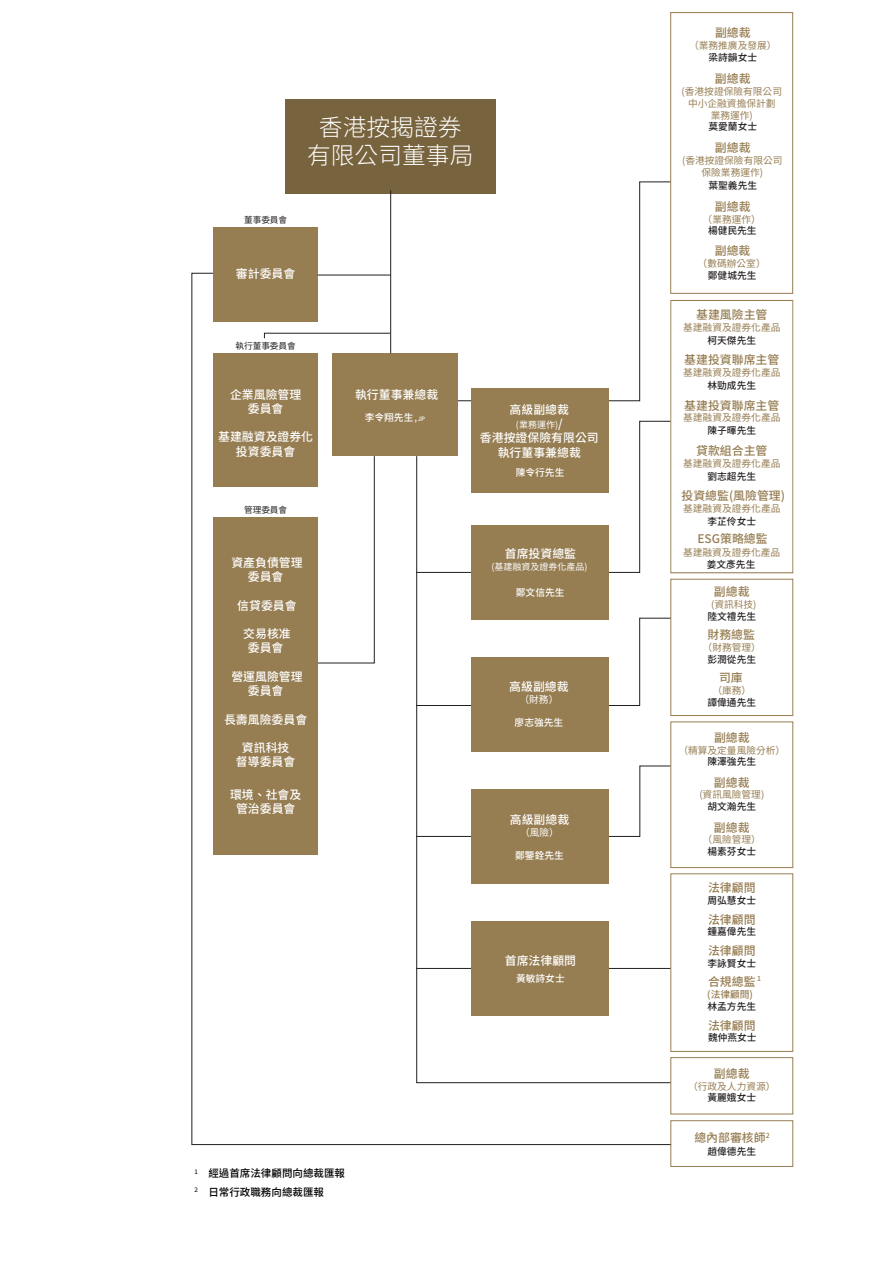
<style>
.page{position:relative;width:893px;height:1263px;background:#fff}
.page>*{position:absolute;margin:0;border:0;box-sizing:border-box;transform-origin:0 0}
.t1{font:300 23.7px/28.5px "Noto Sans CJ Ktc";color:#fff;text-align:center}
.t2{font:500 11.85px/14.2px "Noto Sans CJ Ktc";color:#fff;text-align:center}
.t3{font:500 11.85px "Noto Sans CJ Ktc";color:#967d52}
.t4{font:500 10.5px "Noto Sans CJ Ktc";color:#000}
.t5{font:9.75px/11.7px "Noto Sans CJ Ktc";color:#967d52;text-align:center}
.t6{font:500 9.75px/11.7px "Noto Sans CJ Ktc";color:#231f20;text-align:center}
.t7{font:500 9.75px "Noto Sans CJ Ktc";color:#fff}
.t8{font:500 9.75px/11.7px "Noto Sans CJ Ktc";color:#967d52}
.t9{font:9.75px "Noto Sans CJ Ktc";color:#fff}
.t10{font:9px "Noto Sans CJ Ktc";color:#fff}
.t11{font:8.7px "Noto Sans CJ Ktc";color:#231f20}
.s1{font-size:8.7px}
.s2{font-size:6px}
.s3{font-weight:500;font-size:11.85px}
.s4{font-weight:500;color:#231f20}
.s5{font-weight:400;color:#967d52}
.s6{color:#231f20}
</style>
<div class="page">
<svg style="left:191px;top:273px;width:480px;height:872px"></svg>
<div style="left:213px;top:228px;width:105px;height:94px;background:#967d52"></div>
<svg style="left:608px;top:181px;width:63px;height:220px"></svg>
<svg style="left:608px;top:421px;width:62px;height:35px"></svg>
<svg style="left:416px;top:456px;width:255px;height:627px"></svg>
<div style="left:471px;top:388px;width:137px;height:105px;background:#967d52"></div>
<svg style="left:317px;top:456px;width:58px;height:208px"></svg>
<div style="left:285px;top:99px;width:210px;height:94px;background:#77633d"></div>
<div style="left:213px;top:517px;width:105px;height:337px;background:#967d52"></div>
<div style="left:213px;top:353px;width:105px;height:134px;background:#967d52"></div>
<svg style="left:264px;top:333px;width:126px;height:6px"></svg>
<div style="left:332px;top:353px;width:126px;height:103px;background:#967d52"></div>
<div style="left:471px;top:525px;width:137px;height:95px;background:#967d52"></div>
<div style="left:471px;top:657px;width:137px;height:95px;background:#967d52"></div>
<div style="left:471px;top:789px;width:137px;height:95px;background:#967d52"></div>
<svg style="left:458px;top:401px;width:13px;height:1px"></svg>
<div style="left:670px;top:12px;width:123px;height:282px;background:#fff;border:1px solid #967d52"></div>
<div style="left:670px;top:300px;width:123px;height:273px;border:1px solid #967d52"></div>
<div style="left:670px;top:1057px;width:123px;height:57px;background:#fff;border:1px solid #967d52"></div>
<hr style="left:390px;top:190px;width:1px;height:163px;background:#231f20">
<hr style="left:318px;top:275px;width:72px;height:1px;background:#231f20">
<div style="left:670px;top:579px;width:123px;height:137px;background:#fff;border:1px solid #967d52"></div>
<div style="left:670px;top:722px;width:123px;height:146px;background:#fff;border:1px solid #967d52"></div>
<hr style="left:608px;top:968px;width:62px;height:1px;background:#231f20">
<div style="left:670px;top:874px;width:123px;height:178px;border:1px solid #967d52"></div>
<hr style="left:416px;top:968px;width:55px;height:1px;background:#231f20">
<hr style="left:416px;top:836px;width:55px;height:1px;background:#231f20">
<hr style="left:416px;top:705px;width:55px;height:1px;background:#231f20">
<hr style="left:416px;top:572px;width:55px;height:1px;background:#231f20">
<div style="left:471px;top:921px;width:137px;height:95px;background:#967d52"></div>
<div style="left:670px;top:1120px;width:123px;height:47px;border:1px solid #967d52"></div>
<p class="t1" style="left:307px;top:113px;width:168px">香港按揭證券有限公司董事局</p>
<p class="t11" style="left:244px;top:215px;width:45px">董事委員會</p>
<p class="t2" style="left:236px;top:267px;width:61px">審計委員會</p>
<p class="t11" style="left:235px;top:341px;width:62px">執行董事委員會</p>
<p class="t2" style="left:230px;top:387px;width:73px">企業風險管理委員會</p>
<p class="t2" style="left:218px;top:430px;width:97px">基建融資及證券化投資委員會</p>
<p class="t11" style="left:244px;top:505px;width:45px">管理委員會</p>
<p class="t2" style="left:231px;top:556px;width:73px">資產負債管理委員會</p>
<p class="t2" style="left:237px;top:598px;width:61px">信貸委員會</p>
<p class="t2" style="left:243px;top:627px;width:49px">交易核准委員會</p>
<p class="t2" style="left:231px;top:670px;width:73px">營運風險管理委員會</p>
<p class="t2" style="left:224px;top:712px;width:85px">長壽風險委員會</p>
<p class="t2" style="left:236px;top:741px;width:61px">資訊科技督導委員會</p>
<p class="t2" style="left:230px;top:788px;width:73px">環境、社會及管治委員會</p>
<p class="t2" style="left:355px;top:387px;width:85px">執行董事兼總裁</p>
<p class="t7" style="left:365px;top:412px;width:62px">李令翔先生<span class="s1">,</span> <span class="s2">JP</span></p>
<p class="t2" style="left:509px;top:403px;width:61px">高級副總裁</p>
<p class="t10" style="left:516px;top:420px;width:48px">(業務運作)<span class="s3">/</span></p>
<p class="t2" style="left:480px;top:431px;width:120px">香港按證保險有限公司執行董事兼總裁</p>
<p class="t7" style="left:516px;top:467px;width:50px">陳令行先生</p>
<p class="t2" style="left:505px;top:547px;width:73px">首席投資總監</p>
<p class="t10" style="left:491px;top:561px;width:98px">(基建融資及證券化產品)</p>
<p class="t7" style="left:516px;top:587px;width:50px">鄭文信先生</p>
<p class="t2" style="left:509px;top:680px;width:61px">高級副總裁</p>
<p class="t9" style="left:519px;top:694px;width:40px">（財務）</p>
<p class="t7" style="left:514px;top:717px;width:50px">廖志強先生</p>
<p class="t2" style="left:510px;top:813px;width:61px">高級副總裁</p>
<p class="t9" style="left:520px;top:826px;width:40px">（風險）</p>
<p class="t7" style="left:515px;top:850px;width:50px">鄭鑒銓先生</p>
<p class="t2" style="left:505px;top:954px;width:73px">首席法律顧問</p>
<p class="t7" style="left:516px;top:973px;width:50px">黃敏詩女士</p>
<p class="t4" style="left:194px;top:1168px;width:152px"><sup>1</sup> 經過首席法律顧問向總裁匯報</p>
<p class="t4" style="left:194px;top:1186px;width:131px"><sup>2</sup> 日常行政職務向總裁匯報</p>
<p class="t3" style="left:715px;top:26px;width:37px">副總裁</p>
<p class="t5" style="left:689px;top:40px;width:89px">（業務推廣及發展）<span class="s4">梁詩韻女士</span></p>
<p class="t3" style="left:715px;top:72px;width:37px">副總裁</p>
<p class="t5" style="left:681px;top:86px;width:102px">(香港按證保險有限公司中小企融資擔保計劃<br>業務運作)<br><span class="s4">莫愛蘭女士</span></p>
<p class="t3" style="left:715px;top:141px;width:37px">副總裁</p>
<p class="t5" style="left:682px;top:155px;width:102px">(香港按證保險有限公司保險業務運作)</p>
<p class="t6" style="left:708px;top:179px;width:50px">葉聖義先生</p>
<p class="t3" style="left:715px;top:200px;width:37px">副總裁</p>
<p class="t5" style="left:702px;top:214px;width:60px">（業務運作）<span class="s4">楊健民先生</span></p>
<p class="t3" style="left:714px;top:244px;width:37px">副總裁</p>
<p class="t5" style="left:697px;top:258px;width:70px">（數碼辦公室）<span class="s4">鄭健城先生</span></p>
<p class="t3" style="left:696px;top:308px;width:73px">基建風險主管</p>
<p class="t5" style="left:683px;top:321px;width:99px;line-height:12.9px">基建融資及證券化產品<span class="s4">柯天傑先生</span></p>
<p class="t3" style="left:684px;top:353px;width:97px">基建投資聯席主管</p>
<p class="t5" style="left:683px;top:366px;width:99px;line-height:12.9px">基建融資及證券化產品<span class="s4">林勁成先生</span></p>
<p class="t3" style="left:684px;top:399px;width:97px">基建投資聯席主管</p>
<p class="t5" style="left:683px;top:412px;width:99px;line-height:12.9px">基建融資及證券化產品<span class="s4">陳子暉先生</span></p>
<p class="t3" style="left:696px;top:444px;width:73px">貸款組合主管</p>
<p class="t5" style="left:683px;top:457px;width:99px;line-height:12.9px">基建融資及證券化產品<span class="s4">劉志超先生</span></p>
<p class="t3" style="left:681px;top:489px;width:105px">投資總監(風險管理)</p>
<p class="t5" style="left:683px;top:502px;width:99px;line-height:12.9px">基建融資及證券化產品<span class="s4">李芷伶女士</span></p>
<p class="t3" style="left:697px;top:532px;width:72px">ESG策略總監</p>
<p class="t5" style="left:683px;top:546px;width:99px;line-height:12.3px">基建融資及證券化產品<span class="s4">姜文彥先生</span></p>
<p class="t3" style="left:714px;top:585px;width:37px">副總裁</p>
<p class="t5" style="left:707px;top:599px;width:50px">(資訊科技)<span class="s4">陸文禮先生</span></p>
<p class="t3" style="left:707px;top:628px;width:49px">財務總監</p>
<p class="t5" style="left:702px;top:642px;width:60px">（財務管理）<span class="s4">彭潤從先生</span></p>
<p class="t3" style="left:719px;top:671px;width:25px">司庫</p>
<p class="t6" style="left:707px;top:685px;width:50px"><span class="s5">（庫務）</span>譚偉通先生</p>
<p class="t3" style="left:714px;top:731px;width:37px">副總裁</p>
<p class="t5" style="left:678px;top:745px;width:108px;line-height:11.2px">（精算及定量風險分析）<span class="s4">陳澤強先生</span></p>
<p class="t3" style="left:714px;top:776px;width:37px">副總裁</p>
<p class="t5" style="left:699px;top:789px;width:66px">(資訊風險管理)<span class="s4">胡文瀚先生</span></p>
<p class="t3" style="left:714px;top:821px;width:37px">副總裁</p>
<p class="t5" style="left:702px;top:834px;width:60px">（風險管理）<span class="s4">楊素芬女士</span></p>
<p class="t3" style="left:708px;top:881px;width:49px">法律顧問</p>
<p class="t6" style="left:707px;top:895px;width:50px">周弘慧女士</p>
<p class="t3" style="left:708px;top:913px;width:49px">法律顧問</p>
<p class="t6" style="left:707px;top:926px;width:50px">鍾嘉偉先生</p>
<p class="t3" style="left:708px;top:944px;width:49px">法律顧問</p>
<p class="t6" style="left:707px;top:957px;width:50px">李詠賢女士</p>
<p class="t3" style="left:708px;top:975px;width:54px">合規總監 <sup>1</sup></p>
<p class="t8" style="left:707px;top:989px;width:50px">(法律顧問)<span class="s6">林孟方先生</span></p>
<p class="t3" style="left:708px;top:1019px;width:49px">法律顧問</p>
<p class="t6" style="left:708px;top:1032px;width:50px">魏仲燕女士</p>
<p class="t3" style="left:714px;top:1067px;width:37px">副總裁</p>
<p class="t5" style="left:688px;top:1080px;width:89px">（行政及人力資源）<span class="s4">黃麗娥女士</span></p>
<p class="t3" style="left:694px;top:1131px;width:77px">總內部審核師<sup>2</sup></p>
<p class="t6" style="left:707px;top:1145px;width:50px">趙偉德先生</p>
</div>
